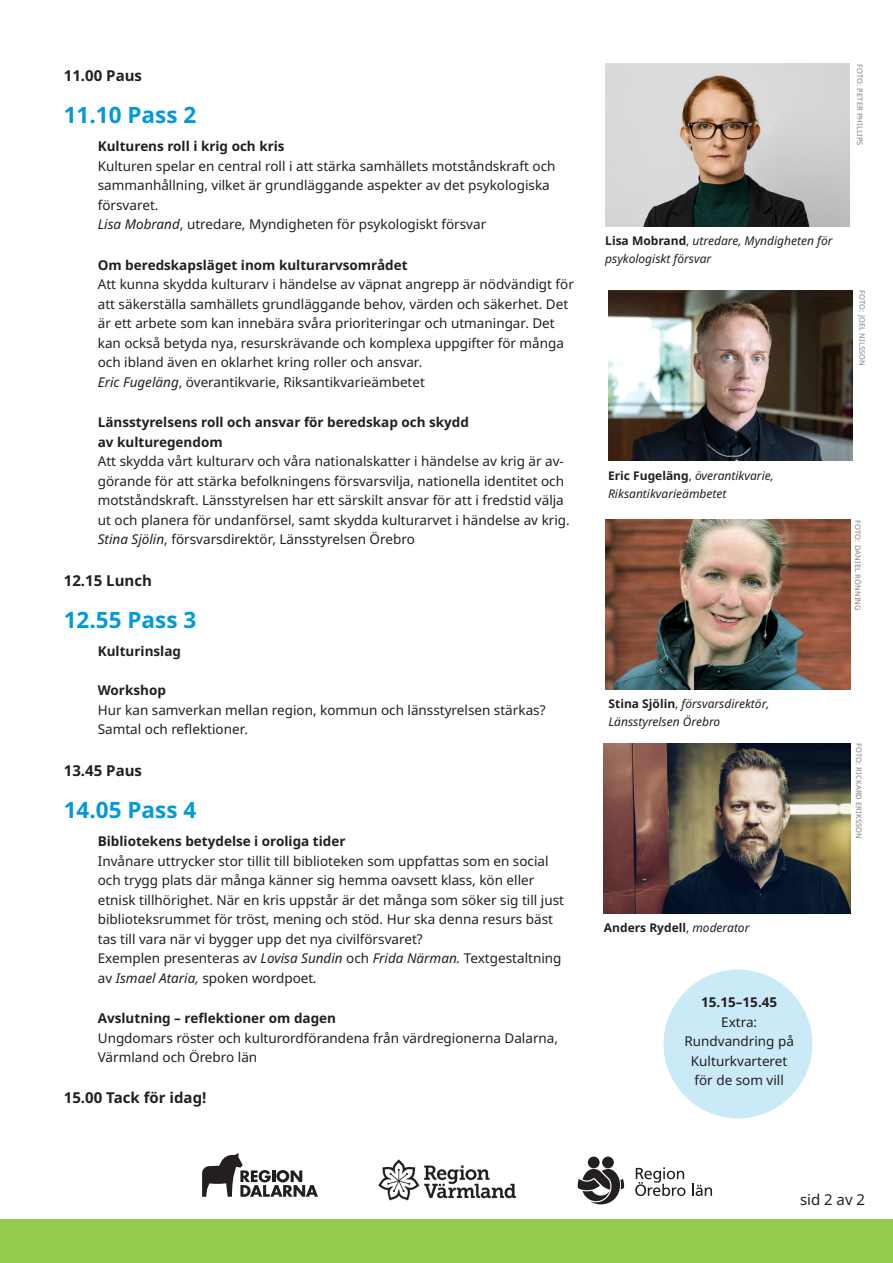
<style>
.page{position:relative;width:893px;height:1263px;background:#fff}
.page>*{position:absolute;margin:0;border:0;box-sizing:border-box;transform-origin:0 0}
.rubrik_2_stor{font:700 22.5px "Noto Sans";color:#009ada}
.bröd_p{font:700 15px "Noto Sans";color:#231f20}
.bröd_p-2{font:15px "Noto Sans";color:#231f20}
.bröd_med_indrag_p{font:13.5px/19.5px "Noto Sans";color:#231f20}
.bröd_med_indrag_p-2{font:700 13.5px "Noto Sans";color:#231f20}
.bröd_small_p{font:italic 12px/18px "Noto Sans";color:#231f20}
.bröd_small_p-2{font:700 12px "Noto Sans";color:#231f20}
.foto{font:7.5px "Noto Sans";letter-spacing:.02em;color:#7c7e81}
.s1{font-style:italic}
.s2{font-weight:700;font-style:normal}
.s3{font-style:normal}
.s4{font-weight:400}
.s5{font-weight:400;font-style:italic}
</style>
<div class="page">
<div style="left:663px;top:969px;width:149px;height:149px;background:#caeaf7;border-radius:50%"></div>
<img style="left:609px;top:290px;width:243px;height:170px">
<img style="left:605px;top:520px;width:245px;height:170px">
<svg style="left:635px;top:1167px;width:50px;height:29px"></svg>
<svg style="left:692px;top:1184px;width:20px;height:12px"></svg>
<div style="left:588px;top:1156px;width:12px;height:12px;background:#231f20;border-radius:50%"></div>
<div style="left:602px;top:1156px;width:12px;height:12px;background:#231f20;border-radius:50%"></div>
<svg style="left:578px;top:1169px;width:46px;height:35px"></svg>
<svg style="left:202px;top:1153px;width:116px;height:44px"></svg>
<img style="left:378px;top:1159px;width:138px;height:42px">
<div style="left:0;top:1219px;width:893px;height:44px;background:#94ca4e"></div>
<img style="left:605px;top:64px;width:245px;height:163px">
<img style="left:604px;top:743px;width:246px;height:170px">
<p class="bröd_p" style="left:64px;top:65px;width:80px">11.00 Paus</p>
<p class="rubrik_2_stor" style="left:64px;top:99px;width:134px">11.10 Pass 2</p>
<p class="bröd_med_indrag_p-2" style="left:98px;top:137px;width:188px">Kulturens roll i krig och kris</p>
<p class="bröd_med_indrag_p" style="left:98px;top:156px;width:459px">Kulturen spelar en central roll i att stärka samhällets motståndskraft och sammanhållning, vilket är grundläggande aspekter av det psykologiska försvaret.</p>
<p class="bröd_med_indrag_p" style="left:98px;top:215px;width:390px"><span class="s1">Lisa Mobrand</span>, utredare, Myndigheten för psykologiskt försvar</p>
<p class="bröd_med_indrag_p-2" style="left:98px;top:255px;width:311px">Om beredskapsläget inom kulturarvsområdet</p>
<p class="bröd_med_indrag_p" style="left:98px;top:275px;width:478px">Att kunna skydda kulturarv i händelse av väpnat angrepp är nödvändigt för att säkerställa samhällets grundläggande behov, värden och säkerhet. Det är ett arbete som kan innebära svåra prioriteringar och utmaningar. Det kan också betyda nya, resurskrävande och komplexa uppgifter för många och ibland även en oklarhet kring roller och ansvar.</p>
<p class="bröd_med_indrag_p" style="left:98px;top:372px;width:329px"><span class="s1">Eric Fugeläng</span>, överantikvarie, Riksantikvarieämbetet</p>
<p class="bröd_med_indrag_p-2" style="left:98px;top:413px;width:373px">Länsstyrelsens roll och ansvar för beredskap och skydd</p>
<p class="bröd_med_indrag_p-2" style="left:98px;top:432px;width:126px">av kulturegendom</p>
<p class="bröd_med_indrag_p" style="left:98px;top:452px;width:474px">Att skydda vårt kulturarv och våra nationalskatter i händelse av krig är av&shy;görande för att stärka befolkningens försvarsvilja, nationella identitet och motståndskraft. Länsstyrelsen har ett särskilt ansvar för att i fredstid välja ut och planera för undanförsel, samt skydda kulturarvet i händelse av krig.</p>
<p class="bröd_med_indrag_p" style="left:98px;top:530px;width:319px"><span class="s1">Stina Sjölin</span>, försvarsdirektör, Länsstyrelsen Örebro</p>
<p class="bröd_p" style="left:64px;top:570px;width:90px">12.15 Lunch</p>
<p class="rubrik_2_stor" style="left:64px;top:604px;width:134px">12.55 Pass 3</p>
<p class="bröd_med_indrag_p-2" style="left:98px;top:642px;width:85px">Kulturinslag</p>
<p class="bröd_med_indrag_p-2" style="left:98px;top:681px;width:70px">Workshop</p>
<p class="bröd_med_indrag_p" style="left:98px;top:700px;width:449px">Hur kan samverkan mellan region, kommun och länsstyrelsen stärkas?<br>Samtal och reflektioner.</p>
<p class="bröd_p" style="left:64px;top:760px;width:80px">13.45 Paus</p>
<p class="rubrik_2_stor" style="left:64px;top:794px;width:134px">14.05 Pass 4</p>
<p class="bröd_med_indrag_p-2" style="left:98px;top:832px;width:249px">Bibliotekens betydelse i oroliga tider</p>
<p class="bröd_med_indrag_p" style="left:98px;top:851px;width:468px">Invånare uttrycker stor tillit till biblioteken som uppfattas som en social och trygg plats där många känner sig hemma oavsett klass, kön eller etnisk tillhörighet. När en kris uppstår är det många som söker sig till just biblioteksrummet för tröst, mening och stöd. Hur ska denna resurs bäst tas till vara när vi bygger upp det nya civilförsvaret?</p>
<p class="bröd_med_indrag_p" style="left:98px;top:949px;width:465px">Exemplen presenteras av <span class="s1">Lovisa Sundin</span> och <span class="s1">Frida Närman.</span> Textgestaltning av <span class="s1">Ismael Ataria,</span> spoken wordpoet<span class="s1">.</span></p>
<p class="bröd_med_indrag_p-2" style="left:98px;top:1009px;width:240px">Avslutning – reflektioner om dagen</p>
<p class="bröd_med_indrag_p" style="left:98px;top:1028px;width:462px">Ungdomars röster och kulturordförandena från värdregionerna Dalarna,<br>Värmland och Örebro län</p>
<p class="bröd_p" style="left:64px;top:1087px;width:144px">15.00 Tack för idag!</p>
<p class="foto" style="left:865px;top:64px;width:83px;rotate:90deg">FOTO: PETER PHILLIPS</p>
<p class="bröd_small_p" style="left:605px;top:232px;width:229px"><span class="s2">Lisa Mobrand</span><span class="s3">,</span> utredare, Myndigheten för psykologiskt försvar</p>
<p class="foto" style="left:867px;top:290px;width:77px;rotate:90deg">FOTO: JOEL NILSSON</p>
<p class="bröd_small_p" style="left:608px;top:467px;width:167px"><span class="s2">Eric Fugeläng</span><span class="s3">,</span> överantikvarie,</p>
<p class="bröd_small_p" style="left:608px;top:485px;width:120px">Riksantikvarieämbetet</p>
<p class="bröd_small_p" style="left:609px;top:695px;width:162px"><span class="s2">Stina Sjölin</span><span class="s3">,</span> försvarsdirektör,</p>
<p class="bröd_small_p" style="left:609px;top:713px;width:113px">Länsstyrelsen Örebro</p>
<p class="bröd_small_p-2" style="left:604px;top:919px;width:147px">Anders Rydell<span class="s4">,</span> <span class="s5">moderator</span></p>
<p class="bröd_med_indrag_p-2" style="left:701px;top:993px;width:78px">15.15–15.45</p>
<p class="bröd_med_indrag_p" style="left:721px;top:1012px;width:38px">Extra:</p>
<p class="bröd_med_indrag_p" style="left:684px;top:1032px;width:111px">Rundvandring på</p>
<p class="bröd_med_indrag_p" style="left:691px;top:1051px;width:98px">Kulturkvarteret</p>
<p class="bröd_med_indrag_p" style="left:694px;top:1071px;width:91px">för de som vill</p>
<p class="foto" style="left:863px;top:520px;width:92px;rotate:90deg">FOTO: DANIEL RÖNNING</p>
<p class="foto" style="left:864px;top:743px;width:97px;rotate:90deg">FOTO: RICKARD ERIKSSON</p>
<p class="bröd_p-2" style="left:800px;top:1189px;width:67px">sid 2 av 2</p>
</div>
